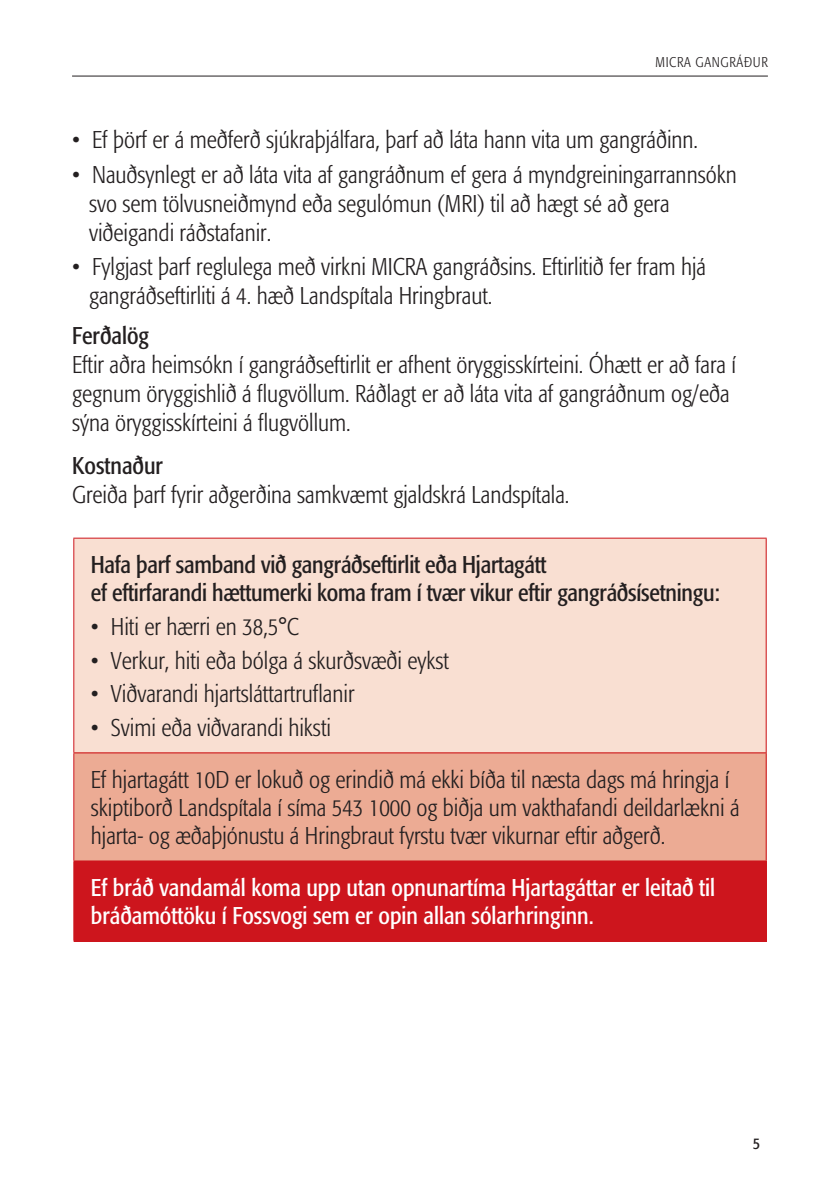
<style>
.page{position:relative;width:840px;height:1191px;background:#fff}
.page>*{position:absolute;margin:0;border:0;box-sizing:border-box;transform-origin:0 0}
.meginmál_formata_lig{font:300 condensed 24px/28.8px "Formata";color:#231f20}
.Meginmál_formata_lig{font:condensed 24px/28px "Formata";letter-spacing:-.01em;color:#231f20}
.meginmál_formata_lig-2{font:condensed 24px/28px "Formata";color:#fff}
.millifyrirsagnir_min{font:condensed 24px "Formata";color:#231f20}
.t1{font:condensed 16px "Formata";color:#231f20}
.t2{font:300 condensed 14px "Formata";letter-spacing:.05em;color:#231f20}
</style>
<div class="page">
<hr style="left:72px;top:76px;width:695px;height:1px;background:#231f20">
<div style="left:74px;top:538px;width:691px;height:215px;background:#f9dfd2"></div>
<div style="left:74px;top:753px;width:691px;height:108px;background:#ecab94"></div>
<div style="left:74px;top:861px;width:691px;height:80px;background:#cd151d"></div>
<hr style="left:73px;top:537px;width:693px;height:1px;background:#cd151d">
<hr style="left:73px;top:538px;width:1px;height:214px;background:#cd151d">
<hr style="left:765px;top:538px;width:1px;height:214px;background:#cd151d">
<hr style="left:73px;top:752px;width:693px;height:1px;background:#cd151d">
<hr style="left:73px;top:753px;width:1px;height:107px;background:#cd151d">
<hr style="left:765px;top:753px;width:1px;height:107px;background:#cd151d">
<hr style="left:73px;top:861px;width:1px;height:79px;background:#cd151d">
<hr style="left:765px;top:861px;width:1px;height:79px;background:#cd151d">
<hr style="left:73px;top:860px;width:693px;height:1px;background:#cd151d">
<hr style="left:73px;top:940px;width:693px;height:1px;background:#cd151d">
<p class="t2" style="left:655px;top:54px;width:114px">MICRA GANGRÁÐUR</p>
<p class="meginmál_formata_lig" style="left:72px;top:126px;width:627px">• Ef þörf er á meðferð sjúkraþjálfara, þarf að láta hann vita um gangráðinn.</p>
<p class="meginmál_formata_lig" style="left:89px;top:160px;width:648px;text-indent:-17px">• Nauðsynlegt er að láta vita af gangráðnum ef gera á myndgreiningarrannsókn svo sem tölvusneiðmynd eða segulómun (MRI) til að hægt sé að gera viðeigandi ráðstafanir.</p>
<p class="meginmál_formata_lig" style="left:89px;top:252px;width:618px;text-indent:-17px">• Fylgjast þarf reglulega með virkni MICRA gangráðsins. Eftirlitið fer fram hjá gangráðseftirliti á 4. hæð Landspítala Hringbraut.</p>
<p class="millifyrirsagnir_min" style="left:72px;top:322px;width:78px">Ferðalög</p>
<p class="meginmál_formata_lig" style="left:72px;top:350px;width:665px">Eftir aðra heimsókn í gangráðseftirlit er afhent öryggisskírteini. Óhætt er að fara í gegnum öryggishlið á flugvöllum. Ráðlagt er að láta vita af gangráðnum og/eða sýna öryggisskírteini á flugvöllum.</p>
<p class="millifyrirsagnir_min" style="left:72px;top:451px;width:92px">Kostnaður</p>
<p class="meginmál_formata_lig" style="left:72px;top:480px;width:498px">Greiða þarf fyrir aðgerðina samkvæmt gjaldskrá Landspítala.</p>
<p class="Meginmál_formata_lig" style="left:91px;top:551px;width:630px">Hafa þarf samband við gangráðseftirlit eða Hjartagátt<br>ef eftirfarandi hættumerki koma fram í tvær vikur eftir gangráðsísetningu:</p>
<p class="meginmál_formata_lig" style="left:91px;top:612px;width:209px">• Hiti er hærri en 38,5°C</p>
<p class="meginmál_formata_lig" style="left:91px;top:646px;width:359px">• Verkur, hiti eða bólga á skurðsvæði eykst</p>
<p class="meginmál_formata_lig" style="left:91px;top:679px;width:265px">• Viðvarandi hjartsláttartruflanir</p>
<p class="meginmál_formata_lig" style="left:91px;top:713px;width:241px">• Svimi eða viðvarandi hiksti</p>
<p class="meginmál_formata_lig" style="left:91px;top:766px;width:650px;line-height:28px">Ef hjartagátt 10D er lokuð og erindið má ekki bíða til næsta dags má hringja í skiptiborð Landspítala í síma 543 1000 og biðja um vakthafandi deildarlækni á hjarta- og æðaþjónustu á Hringbraut fyrstu tvær vikurnar eftir aðgerð.</p>
<p class="meginmál_formata_lig-2" style="left:91px;top:873px;width:625px">Ef bráð vandamál koma upp utan opnunartíma Hjartagáttar er leitað til bráðamóttöku í Fossvogi sem er opin allan sólarhringinn.</p>
<p class="t1" style="left:752px;top:1133px;width:9px">5</p>
</div>
